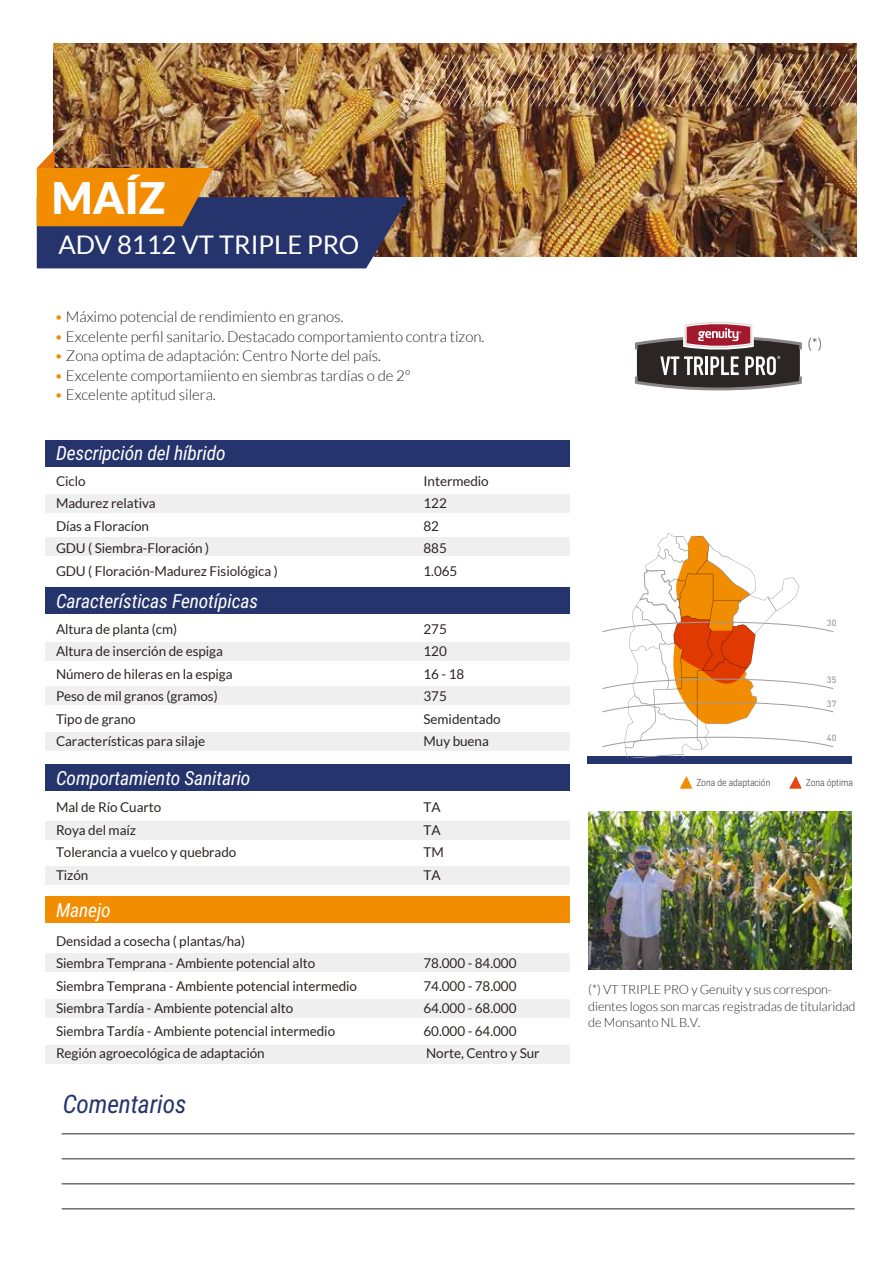
<style>
.page{position:relative;width:893px;height:1263px;background:#fff}
.page>*{position:absolute;margin:0;border:0;box-sizing:border-box;transform-origin:0 0}
.t1{font:900 43.5px "Lato";color:#fff}
.t2{font:25.65px "Lato";color:#fff}
.t3{font:italic 25.5px "Roboto Condensed";letter-spacing:-.01em;color:#25346d}
.t4{font:italic 19.5px "Roboto Condensed";letter-spacing:-.01em;color:#fff}
.t5{font:300 15px "Lato";letter-spacing:-.005em;color:#2b2523}
.t6{font:13.5px/22.5px "Lato";letter-spacing:-.005em;color:#2b2523}
.t7{font:300 12.75px/16.5px "Lato";letter-spacing:-.01em;color:#2b2523}
.t8{font:300 9.75px "Roboto Condensed";letter-spacing:-.005em;color:#3c3c3b}
.t9{font:500 9px "DIN";color:#9d9d9c}
.s1{color:#f28c00}
</style>
<div class="page">
<img style="left:53px;top:44px;width:803px;height:212px">
<img style="left:394px;top:54px;width:462px;height:52px">
<div style="left:45px;top:494px;width:525px;height:19px;background:#f0eff0"></div>
<div style="left:45px;top:642px;width:525px;height:19px;background:#f0eff0"></div>
<div style="left:45px;top:686px;width:525px;height:19px;background:#f0eff0"></div>
<div style="left:45px;top:732px;width:525px;height:19px;background:#f0eff0"></div>
<div style="left:45px;top:537px;width:525px;height:19px;background:#f0eff0"></div>
<div style="left:45px;top:440px;width:525px;height:27px;background:#25346d"></div>
<div style="left:45px;top:587px;width:525px;height:27px;background:#25346d"></div>
<div style="left:45px;top:821px;width:525px;height:19px;background:#f0eff0"></div>
<div style="left:45px;top:866px;width:525px;height:19px;background:#f0eff0"></div>
<div style="left:45px;top:764px;width:525px;height:27px;background:#25346d"></div>
<div style="left:45px;top:953px;width:525px;height:19px;background:#f0eff0"></div>
<div style="left:45px;top:999px;width:525px;height:19px;background:#f0eff0"></div>
<div style="left:45px;top:1044px;width:525px;height:19px;background:#f0eff0"></div>
<div style="left:45px;top:896px;width:525px;height:27px;background:#f28c00"></div>
<hr style="left:62px;top:1133px;width:793px;height:1px;background:#2b2523">
<hr style="left:62px;top:1158px;width:793px;height:1px;background:#2b2523">
<hr style="left:62px;top:1183px;width:793px;height:1px;background:#2b2523">
<hr style="left:62px;top:1208px;width:793px;height:1px;background:#2b2523">
<div style="left:588px;top:756px;width:264px;height:8px;background:#25346d"></div>
<img style="left:588px;top:812px;width:264px;height:158px">
<img style="left:37px;top:149px;width:372px;height:119px">
<svg style="left:635px;top:322px;width:167px;height:69px"></svg>
<svg style="left:602px;top:533px;width:231px;height:225px"></svg>
<svg style="left:680px;top:776px;width:12px;height:13px"></svg>
<svg style="left:789px;top:776px;width:13px;height:13px"></svg>
<h1 class="t1" style="left:52px;top:173px;width:115px">MAÍZ</h1>
<h2 class="t2" style="left:59px;top:231px;width:302px">ADV 8112 VT TRIPLE PRO</h2>
<p class="t5" style="left:55px;top:309px;width:291px"><span class="s1">•</span> Máximo potencial de rendimiento en granos.</p>
<p class="t5" style="left:55px;top:328px;width:431px"><span class="s1">•</span> Excelente perfil sanitario. Destacado comportamiento contra tizon.</p>
<p class="t5" style="left:55px;top:348px;width:328px"><span class="s1">•</span> Zona optima de adaptación: Centro Norte del país.</p>
<p class="t5" style="left:55px;top:367px;width:358px"><span class="s1">•</span> Excelente comportamiiento en siembras tardías o de 2°</p>
<p class="t5" style="left:55px;top:387px;width:163px"><span class="s1">•</span> Excelente aptitud silera.</p>
<h3 class="t4" style="left:56px;top:440px;width:171px">Descripción del híbrido</h3>
<p class="t6" style="left:56px;top:470px;width:223px">Ciclo<br>Madurez relativa<br>Días a Floracíon<br>GDU ( Siembra-Floración )<br>GDU ( Floración-Madurez Fisiológica )</p>
<h3 class="t4" style="left:56px;top:588px;width:204px">Características Fenotípicas</h3>
<p class="t6" style="left:56px;top:617px;width:178px">Altura de planta (cm)<br>Altura de inserción de espiga<br>Número de hileras en la espiga<br>Peso de mil granos (gramos)<br>Tipo de grano<br>Características para silaje</p>
<h3 class="t4" style="left:56px;top:765px;width:196px">Comportamiento Sanitario</h3>
<p class="t6" style="left:56px;top:796px;width:182px">Mal de Río Cuarto<br>Roya del maíz<br>Tolerancia a vuelco y quebrado<br>Tizón</p>
<h3 class="t4" style="left:56px;top:897px;width:56px">Manejo</h3>
<p class="t6" style="left:56px;top:929px;width:303px">Densidad a cosecha ( plantas/ha)<br>Siembra Temprana - Ambiente potencial alto Siembra Temprana - Ambiente potencial intermedio Siembra Tardía - Ambiente potencial alto<br>Siembra Tardía - Ambiente potencial intermedio Región agroecológica de adaptación</p>
<h3 class="t3" style="left:63px;top:1086px;width:125px">Comentarios</h3>
<p class="t6" style="left:424px;top:470px;width:67px">Intermedio<br>122<br>82<br>885<br>1.065</p>
<p class="t6" style="left:424px;top:617px;width:79px">275<br>120<br>16 - 18<br>375<br>Semidentado<br>Muy buena</p>
<p class="t6" style="left:424px;top:796px;width:22px">TA<br>TA<br>TM<br>TA</p>
<p class="t6" style="left:424px;top:952px;width:118px">78.000 - 84.000<br>74.000 - 78.000<br>64.000 - 68.000<br>60.000 - 64.000<br>Norte, Centro y Sur</p>
<p class="t5" style="left:807px;top:336px;width:16px">(*)</p>
<p class="t9" style="left:827px;top:617px;width:11px">30</p>
<p class="t9" style="left:827px;top:674px;width:11px">35</p>
<p class="t9" style="left:827px;top:697px;width:11px">37</p>
<p class="t9" style="left:827px;top:732px;width:11px">40</p>
<p class="t8" style="left:696px;top:776px;width:75px">Zona de adaptación</p>
<p class="t8" style="left:806px;top:776px;width:49px">Zona óptima</p>
<p class="t7" style="left:588px;top:981px;width:269px">(*) VT TRIPLE PRO y Genuity y sus correspon&shy;dientes logos son marcas registradas de titularidad de Monsanto NL B.V.</p>
</div>
